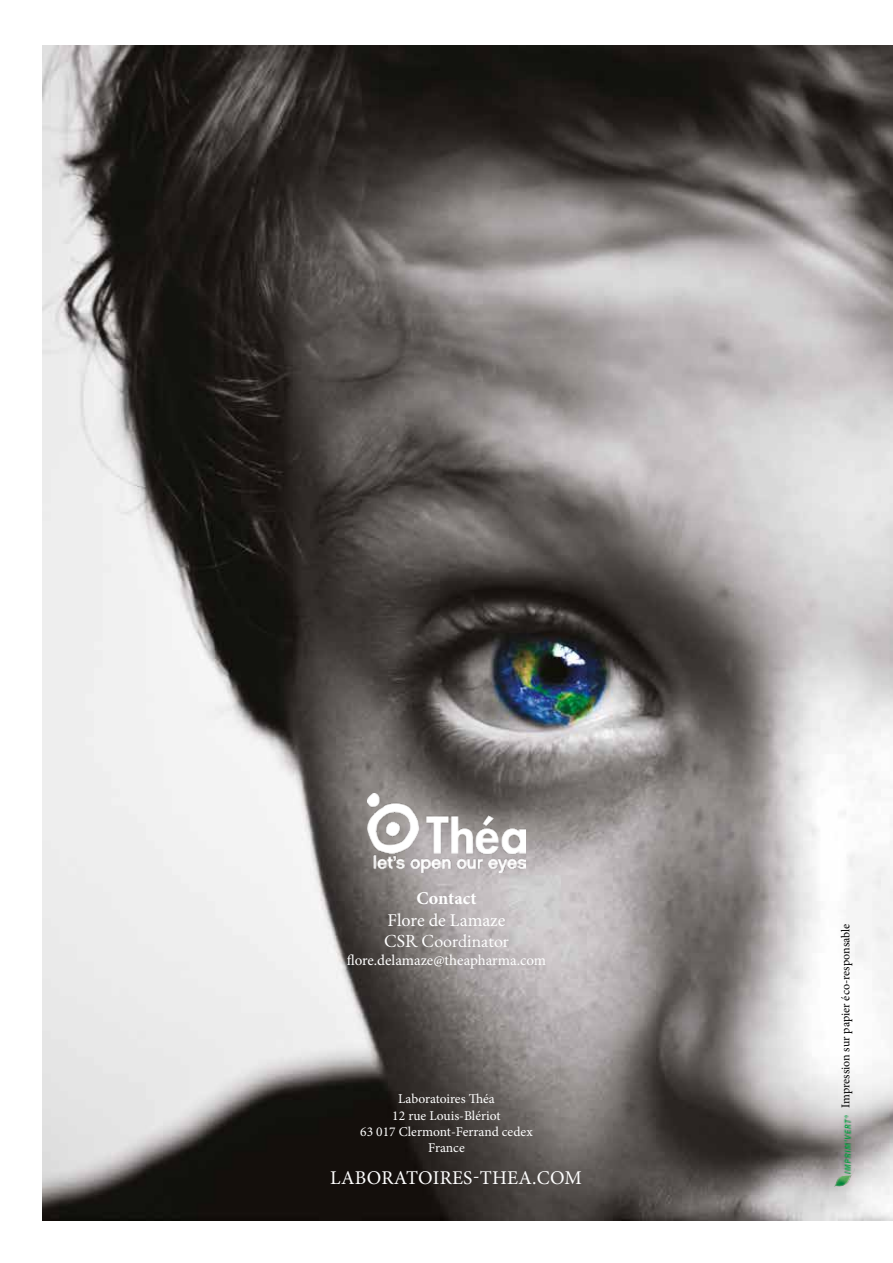
<style>
.page{position:relative;width:893px;height:1263px;background:#fff}
.page>*{position:absolute;margin:0;border:0;box-sizing:border-box;transform-origin:0 0}
.t1{font:19.5px "Minion Pro";letter-spacing:.01em;color:#fff}
.t2{font:18px "EB Garamond";color:#fff}
.t3{font:18px "Minion Pro";color:#fff}
.t4{font:700 18px "Minion Pro";color:#fff}
.t5{font:15px "Minion Pro";letter-spacing:-.005em;color:#fff}
.t6{font:13.5px/16.2px "Minion Pro";color:#fff;text-align:center}
.t7{font:12px "Minion Pro";letter-spacing:-.005em;color:#000}
</style>
<div class="page">
<img style="left:43px;top:45px;width:850px;height:1175px">
<img style="left:367px;top:793px;width:159px;height:79px">
<img style="left:834px;top:1116px;width:21px;height:71px">
<h2 class="t4" style="left:416px;top:885px;width:62px">Contact</h2>
<h2 class="t3" style="left:387px;top:908px;width:119px">Flore de Lamaze</h2>
<h2 class="t2" style="left:384px;top:929px;width:126px">CSR Coordinator</h2>
<p class="t5" style="left:347px;top:950px;width:201px">flore.delamaze@theapharma.com</p>
<p class="t6" style="left:360px;top:1091px;width:174px">Laboratoires Théa<br>12 rue Louis-Blériot<br>63 017 Clermont-Ferrand cedex<br>France</p>
<h1 class="t1" style="left:330px;top:1165px;width:253px">LABORATOIRES-THEA.COM</h1>
<p class="t7" style="left:838px;top:1108px;width:186px;rotate:-90deg">Impression sur papier éco-responsable</p>
</div>
